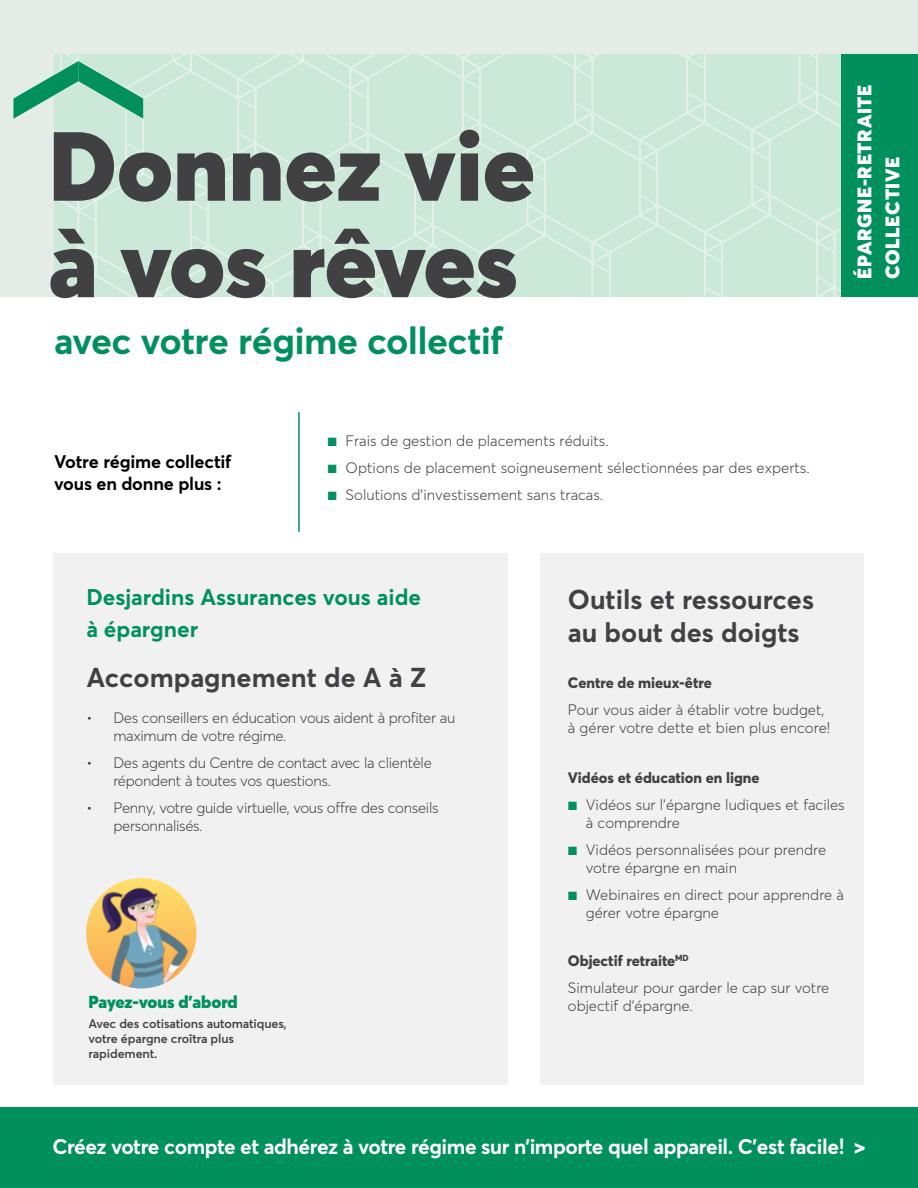
<style>
.page{position:relative;width:918px;height:1188px;background:#fff}
.page>*{position:absolute;margin:0;border:0;box-sizing:border-box;transform-origin:0 0}
.t1{font:900 96.45px/96.4px "Averta";color:#414042}
.t2{font:700 37.5px "Averta";letter-spacing:-.015em;color:#00905e}
.t3{font:700 27px/32.4px "Averta";color:#414042}
.t4{font:700 22.5px/32.4px "Averta";color:#00905e}
.t5{font:700 21px "Averta";letter-spacing:-.02em;color:#fff}
.t6{font:900 19.5px/28px "Averta";letter-spacing:.025em;color:#fff}
.t7{font:700 18px/21.6px "Averta";letter-spacing:-.01em;color:#000}
.t8{font:900 17.1px "Averta";letter-spacing:-.01em;color:#00905e}
.t9{font:300 15px/18px "Averta";color:#414042}
.t10{font:300 15px/18px "Averta";letter-spacing:-.02em;color:#414042}
.t11{font:800 15px "Averta";color:#414042}
.t12{font:600 12.45px/15px "Averta";letter-spacing:-.01em;color:#414042}
.s1{color:#00905e}
.s2{font-weight:800}
</style>
<div class="page">
<div style="left:0;top:0;width:918px;height:297px;background:#e3ece7"></div>
<svg style="left:13px;top:54px;width:829px;height:243px;background:#cae7d9"></svg>
<div style="left:842px;top:54px;width:76px;height:243px;background:#00905e"></div>
<hr style="left:298px;top:412px;width:2px;height:120px;background:#00905e">
<div style="left:0;top:1107px;width:918px;height:81px;background:#00905e"></div>
<div style="left:540px;top:553px;width:324px;height:532px;background:#f1f1f2"></div>
<div style="left:53px;top:553px;width:455px;height:532px;background:#f1f1f2"></div>
<svg style="left:86px;top:878px;width:110px;height:110px"></svg>
<img style="left:91px;top:882px;width:105px;height:106px">
<h1 class="t1" style="left:49px;top:117px;width:488px">Donnez vie à vos rêves</h1>
<h2 class="t2" style="left:54px;top:317px;width:451px">avec votre régime collectif</h2>
<p class="t7" style="left:54px;top:451px;width:179px">Votre régime collectif vous en donne plus :</p>
<p class="t9" style="left:328px;top:432px;width:283px"><span class="s1">■</span> Frais de gestion de placements réduits.</p>
<p class="t9" style="left:328px;top:459px;width:484px"><span class="s1">■</span> Options de placement soigneusement sélectionnées par des experts.</p>
<p class="t9" style="left:328px;top:486px;width:277px"><span class="s1">■</span> Solutions d’investissement sans tracas.</p>
<h3 class="t6" style="left:850px;top:279px;width:196px;rotate:-90deg">ÉPARGNE-RETRAITE<br>COLLECTIVE</h3>
<h3 class="t4" style="left:86px;top:580px;width:336px">Desjardins Assurances vous aide à épargner</h3>
<h3 class="t3" style="left:86px;top:661px;width:342px">Accompagnement de A à Z</h3>
<p class="t10" style="left:113px;top:709px;width:343px;text-indent:-27px">• Des conseillers en éducation vous aident à profiter au maximum de votre régime.</p>
<p class="t10" style="left:113px;top:754px;width:320px;text-indent:-27px">• Des agents du Centre de contact avec la clientèle répondent à toutes vos questions.</p>
<p class="t10" style="left:113px;top:799px;width:327px;text-indent:-27px">• Penny, votre guide virtuelle, vous offre des conseils personnalisés.</p>
<p class="t8" style="left:89px;top:991px;width:151px">Payez-vous d’abord</p>
<p class="t12" style="left:89px;top:1016px;width:200px">Avec des cotisations automatiques, votre épargne croîtra plus rapidement.</p>
<h3 class="t3" style="left:568px;top:583px;width:248px">Outils et ressources au bout des doigts</h3>
<p class="t11" style="left:568px;top:673px;width:146px">Centre de mieux-être</p>
<p class="t9" style="left:568px;top:700px;width:264px">Pour vous aider à établir votre budget, à gérer votre dette et bien plus encore!</p>
<p class="t11" style="left:568px;top:768px;width:193px">Vidéos et éducation en ligne</p>
<p class="t9" style="left:586px;top:796px;width:260px;text-indent:-18px"><span class="s1">■</span> Vidéos sur l’épargne ludiques et faciles à comprendre</p>
<p class="t9" style="left:586px;top:841px;width:242px;text-indent:-18px"><span class="s1">■</span> Vidéos personnalisées pour prendre votre épargne en main</p>
<p class="t9" style="left:586px;top:886px;width:260px;text-indent:-18px"><span class="s1">■</span> Webinaires en direct pour apprendre à gérer votre épargne</p>
<p class="t9" style="left:568px;top:947px;width:263px;line-height:27px"><span class="s2">Objectif retraite</span><sup>MD<br></sup>Simulateur pour garder le cap sur votre</p>
<p class="t9" style="left:568px;top:997px;width:126px">objectif d’épargne.</p>
<h3 class="t5" style="left:52px;top:1133px;width:815px">Créez votre compte et adhérez à votre régime sur n’importe quel appareil. C’est facile! <span class="s2">&gt;</span></h3>
</div>
